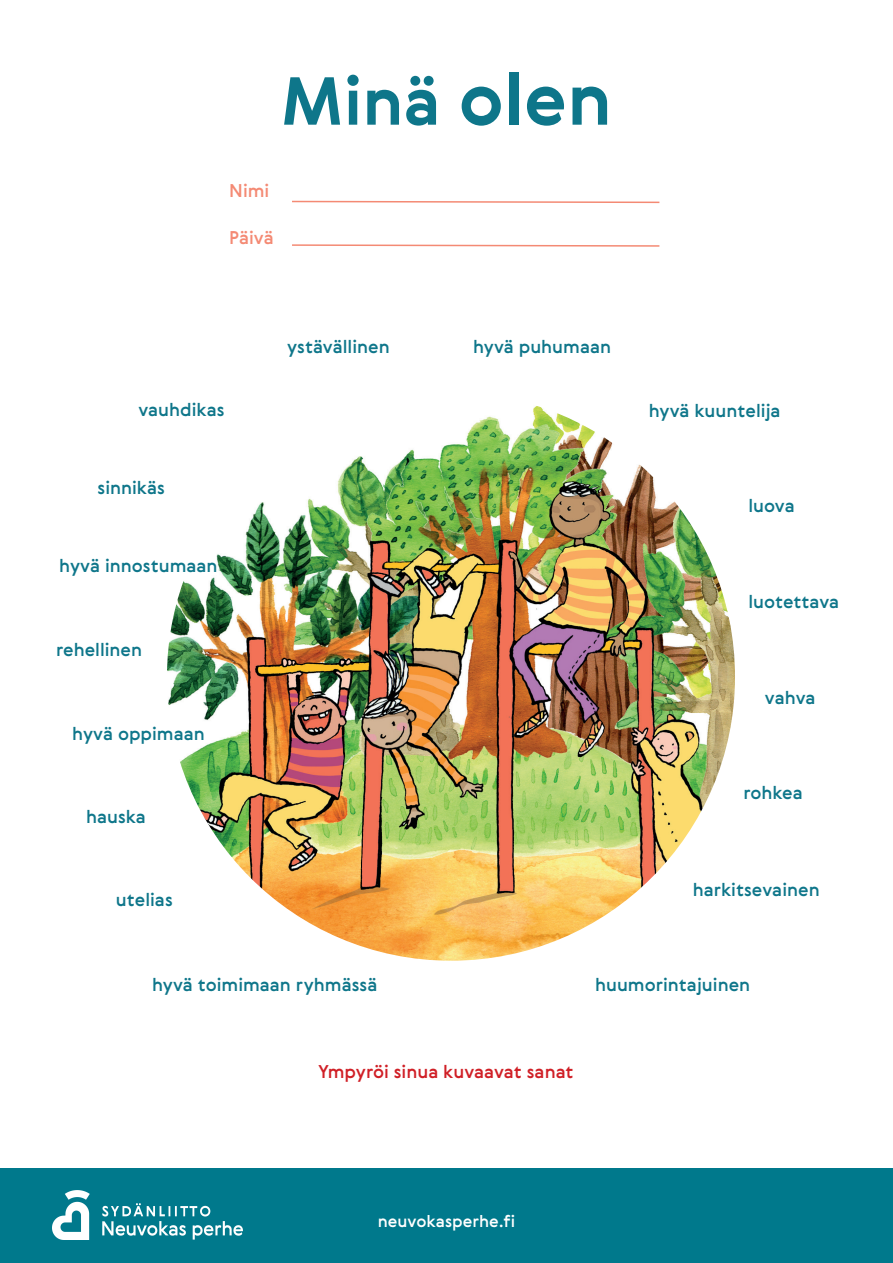
<style>
.page{position:relative;width:893px;height:1263px;background:#fff}
.page>*{position:absolute;margin:0;border:0;box-sizing:border-box;transform-origin:0 0}
.t1{font:700 66px "Gerbera";color:#0e768a}
.t2{font:500 18px "Gerbera";color:#0e768a}
.t3{font:500 18px "Gerbera";color:#d01f26}
.t4{font:500 18px "Gerbera";color:#f48a74}
.t5{font:500 16.5px "Gerbera";color:#fff}
.s1{font-size:72px}
</style>
<div class="page">
<div style="left:0;top:1169px;width:893px;height:94px;background:#00798c"></div>
<img style="left:167px;top:393px;width:568px;height:568px;border-radius:284px">
<svg style="left:292px;top:200px;width:368px;height:4px"></svg>
<svg style="left:292px;top:244px;width:368px;height:3px"></svg>
<img style="left:53px;top:1191px;width:190px;height:48px">
<h1 class="t1" style="left:280px;top:56px;width:333px">Minä <span class="s1">olen</span></h1>
<p class="t4" style="left:229px;top:178px;width:42px">Nimi</p>
<p class="t4" style="left:229px;top:225px;width:46px">Päivä</p>
<p class="t2" style="left:138px;top:397px;width:88px">vauhdikas</p>
<p class="t2" style="left:98px;top:475px;width:69px">sinnikäs</p>
<p class="t2" style="left:59px;top:553px;width:160px">hyvä innostumaan</p>
<p class="t2" style="left:56px;top:637px;width:88px">rehellinen</p>
<p class="t2" style="left:72px;top:721px;width:134px">hyvä oppimaan</p>
<p class="t2" style="left:86px;top:804px;width:61px">hauska</p>
<p class="t2" style="left:116px;top:887px;width:58px">utelias</p>
<p class="t2" style="left:287px;top:334px;width:104px">ystävällinen</p>
<p class="t2" style="left:473px;top:334px;width:140px">hyvä puhumaan</p>
<p class="t2" style="left:649px;top:398px;width:133px">hyvä kuuntelija</p>
<p class="t2" style="left:748px;top:494px;width:48px">luova</p>
<p class="t2" style="left:748px;top:589px;width:92px">luotettava</p>
<p class="t2" style="left:765px;top:685px;width:52px">vahva</p>
<p class="t2" style="left:743px;top:781px;width:61px">rohkea</p>
<p class="t2" style="left:693px;top:877px;width:129px">harkitsevainen</p>
<p class="t2" style="left:152px;top:972px;width:227px">hyvä toimimaan ryhmässä</p>
<p class="t2" style="left:595px;top:972px;width:157px">huumorintajuinen</p>
<p class="t3" style="left:319px;top:1059px;width:257px">Ympyröi sinua kuvaavat sanat</p>
<p class="t5" style="left:378px;top:1209px;width:139px">neuvokasperhe.fi</p>
</div>
